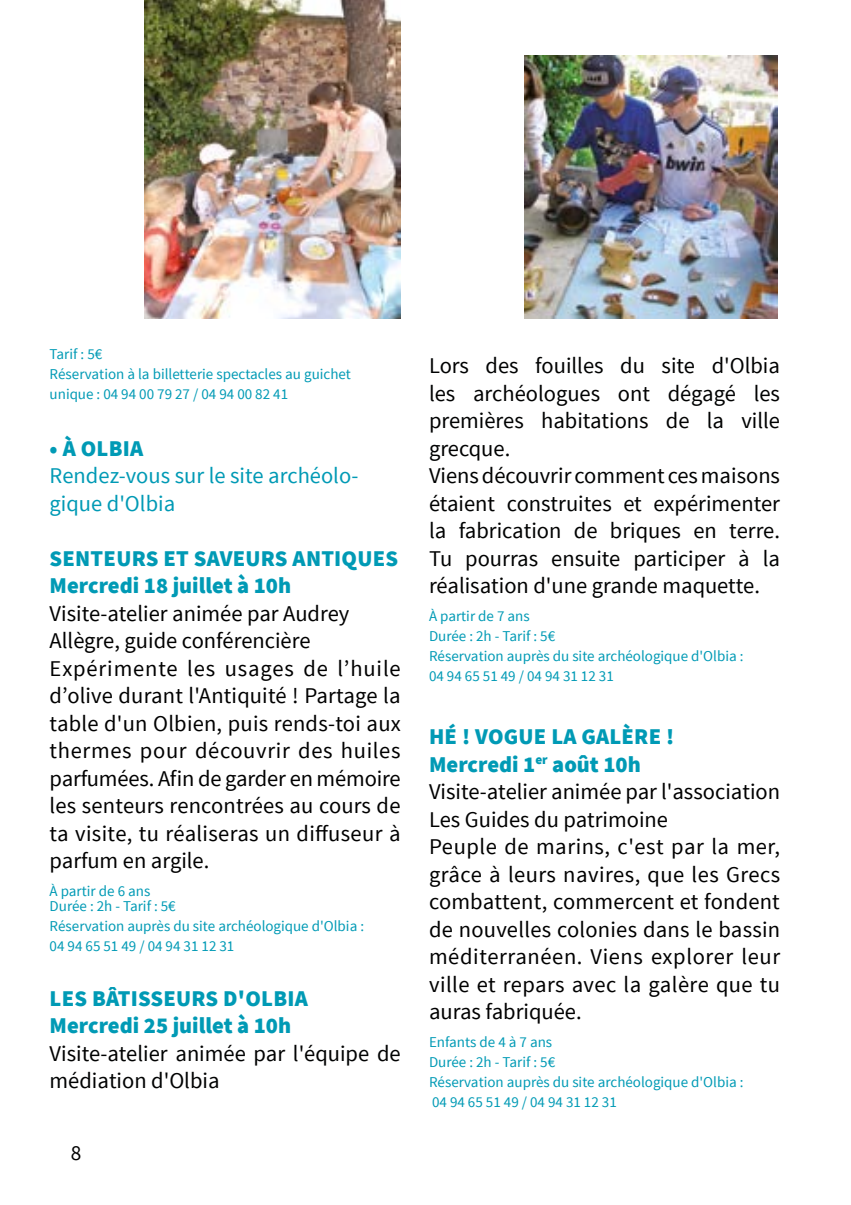
<style>
.page{position:relative;width:851px;height:1205px;background:#fff}
.page>*{position:absolute;margin:0;border:0;box-sizing:border-box;transform-origin:0 0}
.t1{font:22.5px/27.5px "Source Sans Pro";letter-spacing:.01em;color:#000}
.t2{font:22.5px/27.5px "Source Sans Pro";color:#010202}
.t3{font:900 22.5px/27.5px "Source Sans Pro";color:#009ab5}
.t4{font:22.5px/27.5px "Source Sans Pro";color:#009ab5}
.t5{font:21.25px "Source Sans Pro";color:#000}
.t6{font:15px/20px "Source Sans Pro";color:#009ab5}
.s1{font-weight:900;color:#009ab5}
</style>
<div class="page">
<img style="left:144px;top:0;width:256px;height:318px">
<img style="left:524px;top:55px;width:253px;height:263px">
<p class="t6" style="left:50px;top:344px;width:303px">Tarif : 5€<br>Réservation à la billetterie spectacles au guichet unique : 04 94 00 79 27 / 04 94 00 82 41</p>
<p class="t3" style="left:50px;top:434px;width:95px">• À OLBIA</p>
<p class="t4" style="left:50px;top:462px;width:310px">Rendez-vous sur le site archéolo&shy;gique d'Olbia</p>
<p class="t3" style="left:50px;top:544px;width:350px">SENTEURS ET SAVEURS ANTIQUES<br>Mercredi 18 juillet à 10h</p>
<p class="t1" style="left:50px;top:600px;width:352px">Visite-atelier animée par Audrey Allègre, guide conférencière Expérimente les usages de l’huile d’olive durant l'Antiquité ! Partage la table d'un Olbien, puis rends-toi aux thermes pour découvrir des huiles parfumées. Afin de garder en mémoire les senteurs rencontrées au cours de ta visite, tu réaliseras un diffuseur à parfum en argile.</p>
<p class="t6" style="left:50px;top:883px;width:128px;line-height:15px">À partir de 6 ans<br>Durée : 2h - Tarif : 5€</p>
<p class="t6" style="left:50px;top:916px;width:316px">Réservation auprès du site archéologique d'Olbia :<br>04 94 65 51 49 / 04 94 31 12 31</p>
<p class="t3" style="left:50px;top:984px;width:260px">LES BÂTISSEURS D'OLBIA<br>Mercredi 25 juillet à 10h</p>
<p class="t2" style="left:50px;top:1040px;width:352px">Visite-atelier animée par l'équipe de médiation d'Olbia</p>
<p class="t5" style="left:71px;top:1140px;width:12px">8</p>
<p class="t2" style="left:429px;top:352px;width:352px">Lors des fouilles du site d'Olbia les archéologues ont dégagé les premières habitations de la ville grecque.<br>Viens découvrir comment ces maisons étaient construites et expérimenter la fabrication de briques en terre.<br>Tu pourras ensuite participer à la réalisation d'une grande maquette.</p>
<p class="t6" style="left:429px;top:606px;width:316px">À partir de 7 ans<br>Durée : 2h - Tarif : 5€<br>Réservation auprès du site archéologique d'Olbia :<br>04 94 65 51 49 / 04 94 31 12 31</p>
<p class="t1" style="left:429px;top:723px;width:352px"><span class="s1">HÉ ! VOGUE LA GALÈRE !<br>Mercredi 1</span><sup>er</sup> <span class="s1">août 10h<br></span>Visite-atelier animée par l'association<br>Les Guides du patrimoine<br>Peuple de marins, c'est par la mer, grâce à leurs navires, que les Grecs combattent, commercent et fondent de nouvelles colonies dans le bassin méditerranéen. Viens explorer leur ville et repars avec la galère que tu auras fabriquée.</p>
<p class="t6" style="left:429px;top:1032px;width:316px">Enfants de 4 à 7 ans<br>Durée : 2h - Tarif : 5€<br>Réservation auprès du site archéologique d'Olbia :<br>04 94 65 51 49 / 04 94 31 12 31</p>
</div>
